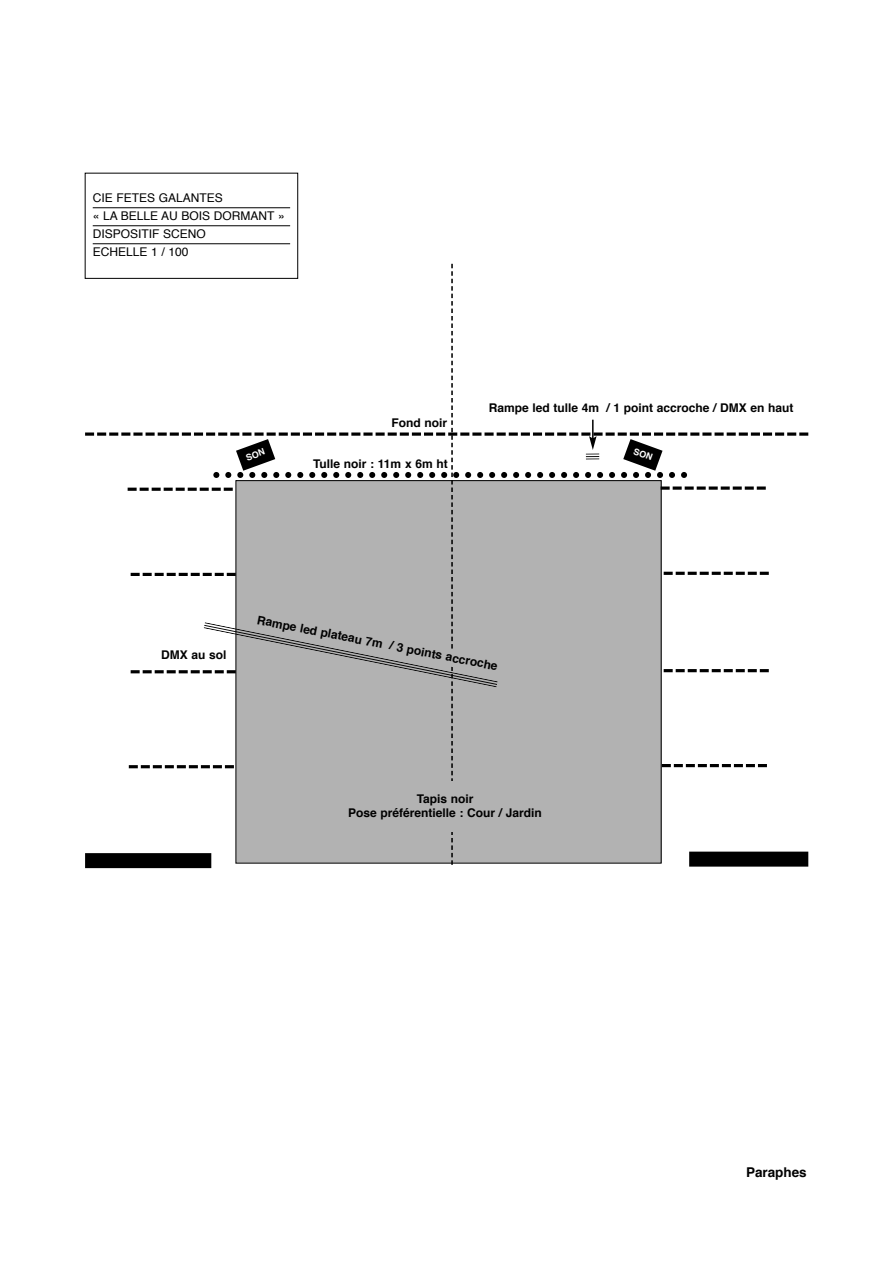
<style>
.page{position:relative;width:893px;height:1263px;background:#fff}
.page>*{position:absolute;margin:0;border:0;box-sizing:border-box;transform-origin:0 0}
.t1{font:700 13.5px "Helvetica";color:#000}
.t2{font:700 12px/13.2px "Helvetica";color:#000;text-align:center}
.t3{font:12px/18px "Helvetica";color:#000}
</style>
<div class="page">
<svg style="left:93px;top:208px;width:197px;height:1px"></svg>
<svg style="left:93px;top:226px;width:197px;height:1px"></svg>
<svg style="left:93px;top:244px;width:197px;height:1px"></svg>
<div style="left:85px;top:853px;width:126px;height:15px;background:#000"></div>
<div style="left:689px;top:852px;width:119px;height:15px;background:#000"></div>
<svg style="left:85px;top:264px;width:723px;height:601px"></svg>
<p class="t3" style="left:93px;top:190px;width:193px">CIE FETES GALANTES<br>« LA BELLE AU BOIS DORMANT »<br>DISPOSITIF SCENO<br>ECHELLE 1 / 100</p>
<p class="t2" style="left:391px;top:417px;width:57px">Fond noir</p>
<p class="t2" style="left:313px;top:458px;width:136px">Tulle noir : 11m x 6m ht</p>
<p class="t2" style="left:489px;top:402px;width:306px">Rampe led tulle 4m / 1 point accroche / DMX en haut</p>
<p class="t2" style="left:161px;top:650px;width:67px">DMX au sol</p>
<p class="t2" style="left:258px;top:614px;width:246px;rotate:11deg">Rampe led plateau 7m / 3 points accroche</p>
<p class="t2" style="left:348px;top:794px;width:195px">Tapis noir<br>Pose préférentielle : Cour / Jardin</p>
<p class="t1" style="left:746px;top:1167px;width:62px">Paraphes</p>
</div>
